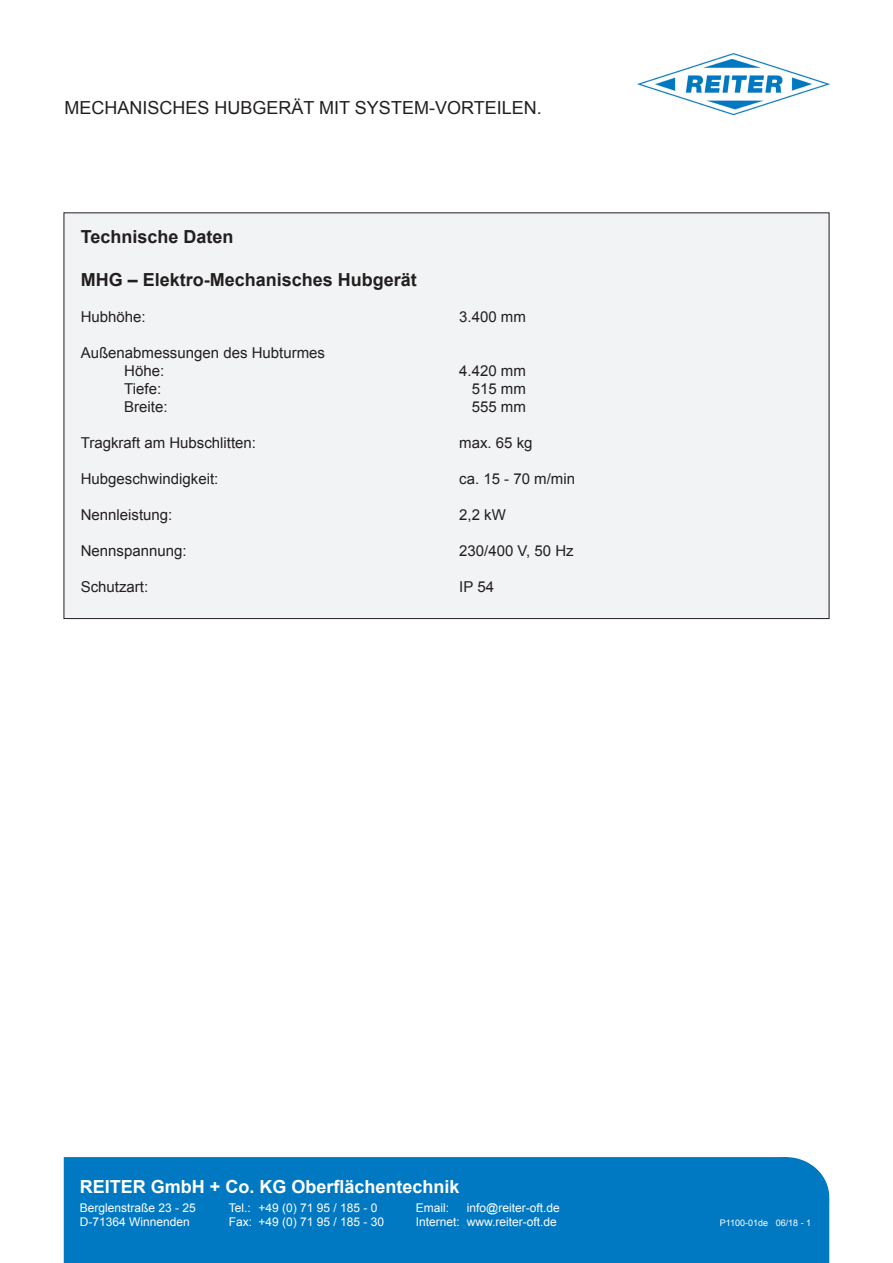
<style>
.page{position:relative;width:893px;height:1263px;background:#fff}
.page>*{position:absolute;margin:0;border:0;box-sizing:border-box;transform-origin:0 0}
.Überschirft_12_pt{font:700 18px "Arial";color:#231f20}
.Slogans{font:18px "Arial";color:#231f20}
.Adresse_fett{font:700 18px "Arial";color:#fff}
.Technische_Daten{font:15px "Arial";color:#231f20}
.Adresse{font:12px "Arial";color:#fff}
.Adresse-2{font:9px "Arial";color:#fff}
</style>
<div class="page">
<div style="left:64px;top:1158px;width:721px;height:104px;background:#0079c2"></div>
<div style="left:64px;top:1157px;width:722px;height:106px;border:2px solid #0079c2"></div>
<div style="left:743px;top:1158px;width:85px;height:79px;background:#0079c2;border-radius:50%"></div>
<div style="left:743px;top:1157px;width:86px;height:80px;border:2px solid #0079c2;border-radius:50%"></div>
<div style="left:765px;top:1200px;width:63px;height:63px;background:#0079c2"></div>
<img style="left:638px;top:54px;width:191px;height:61px">
<div style="left:64px;top:213px;width:765px;height:405px;background:#f2f3f4"></div>
<p class="Slogans" style="left:65px;top:96px;width:479px">MECHANISCHES HUBGERÄT MIT SYSTEM-VORTEILEN.</p>
<p class="Überschirft_12_pt" style="left:81px;top:224px;width:154px">Technische Daten</p>
<p class="Überschirft_12_pt" style="left:81px;top:268px;width:338px">MHG – Elektro-Mechanisches Hubgerät</p>
<p class="Technische_Daten" style="left:81px;top:307px;width:67px">Hubhöhe:</p>
<p class="Technische_Daten" style="left:459px;top:307px;width:68px">3.400 mm</p>
<p class="Technische_Daten" style="left:81px;top:343px;width:246px">Außenabmessungen des Hubturmes</p>
<p class="Technische_Daten" style="left:124px;top:361px;width:42px">Höhe:</p>
<p class="Technische_Daten" style="left:459px;top:361px;width:68px">4.420 mm</p>
<p class="Technische_Daten" style="left:124px;top:379px;width:38px">Tiefe:</p>
<p class="Technische_Daten" style="left:472px;top:379px;width:56px">515 mm</p>
<p class="Technische_Daten" style="left:124px;top:397px;width:45px">Breite:</p>
<p class="Technische_Daten" style="left:472px;top:397px;width:56px">555 mm</p>
<p class="Technische_Daten" style="left:81px;top:433px;width:177px">Tragkraft am Hubschlitten:</p>
<p class="Technische_Daten" style="left:459px;top:433px;width:75px">max. 65 kg</p>
<p class="Technische_Daten" style="left:81px;top:469px;width:139px">Hubgeschwindigkeit:</p>
<p class="Technische_Daten" style="left:459px;top:469px;width:117px">ca. 15 - 70 m/min</p>
<p class="Technische_Daten" style="left:81px;top:505px;width:93px">Nennleistung:</p>
<p class="Technische_Daten" style="left:459px;top:505px;width:48px">2,2 kW</p>
<p class="Technische_Daten" style="left:81px;top:541px;width:107px">Nennspannung:</p>
<p class="Technische_Daten" style="left:459px;top:541px;width:116px">230/400 V, 50 Hz</p>
<p class="Technische_Daten" style="left:81px;top:577px;width:69px">Schutzart:</p>
<p class="Technische_Daten" style="left:459px;top:577px;width:36px">IP 54</p>
<p class="Adresse_fett" style="left:80px;top:1174px;width:381px">REITER GmbH + Co. KG Oberflächentechnik</p>
<p class="Adresse" style="left:80px;top:1199px;width:118px">Berglenstraße 23 - 25</p>
<p class="Adresse" style="left:229px;top:1199px;width:150px">Tel.: +49 (0) 71 95 / 185 - 0</p>
<p class="Adresse" style="left:416px;top:1199px;width:35px">Email:</p>
<p class="Adresse" style="left:467px;top:1199px;width:94px">info@reiter-oft.de</p>
<p class="Adresse" style="left:80px;top:1214px;width:112px">D-71364 Winnenden</p>
<p class="Adresse" style="left:229px;top:1214px;width:157px">Fax: +49 (0) 71 95 / 185 - 30</p>
<p class="Adresse" style="left:416px;top:1214px;width:143px">Internet: www.reiter-oft.de</p>
<p class="Adresse-2" style="left:720px;top:1217px;width:93px">P1100-01de 06/18 - 1</p>
</div>
